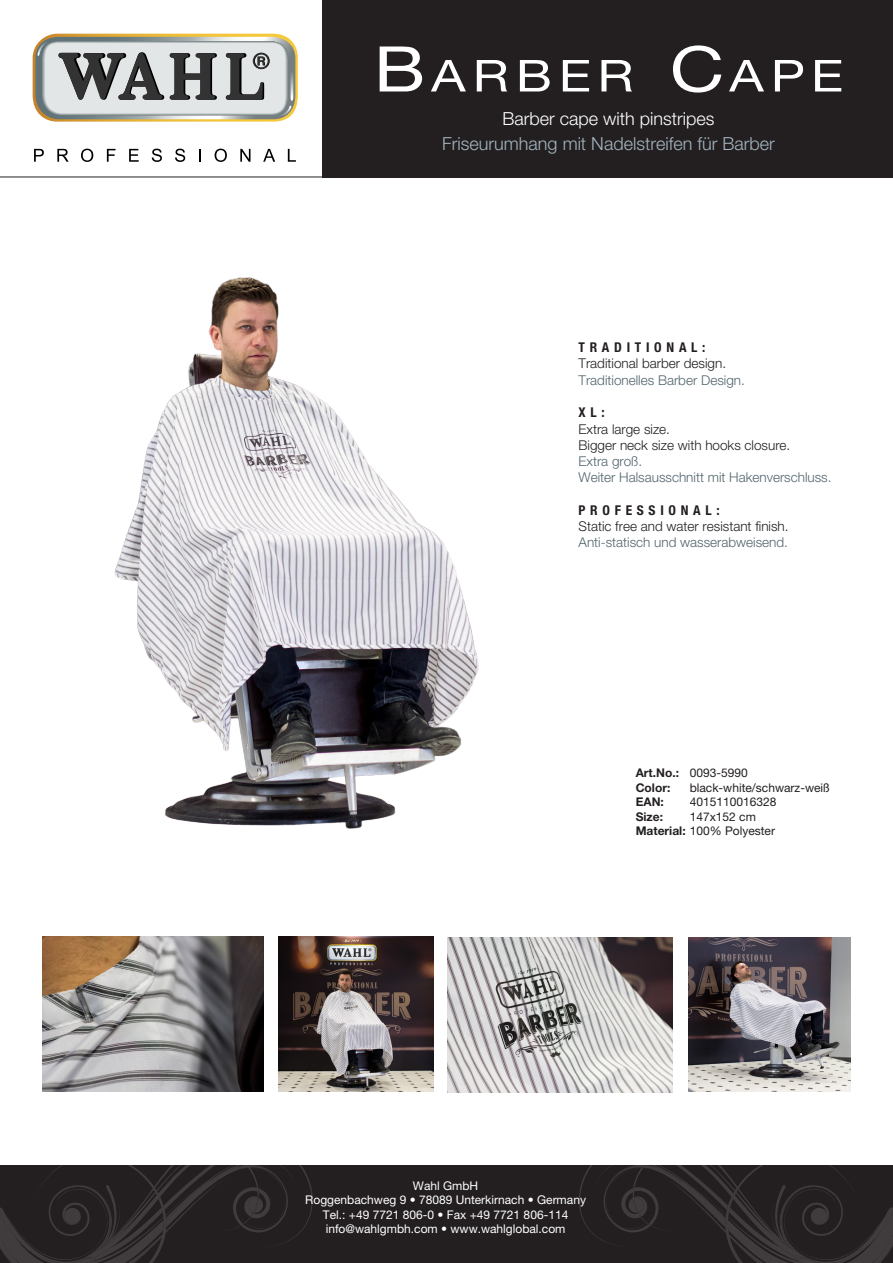
<style>
.page{position:relative;width:893px;height:1263px;background:#fff}
.page>*{position:absolute;margin:0;border:0;box-sizing:border-box;transform-origin:0 0}
.geräte_name_black{font:44.1px "Helvetica Neue";letter-spacing:.13em;color:#fff;scale:1.2 1}
.copy_d_rot{font:300 18px "Helvetica Neue";color:#a3b4be}
.copy_GB{font:300 18px "Helvetica Neue";color:#fff}
.copy_D_gelb{font:300 13.5px "Helvetica Neue";color:#53656e}
.copy_GB-2{font:300 13.5px/16.2px "Helvetica Neue";color:#231f20}
.copy_bold_gesperrt{font:700 condensed 13.5px "Helvetica Neue";letter-spacing:.35em;color:#231f20}
.t1{font:12px/14.4px "Helvetica Neue";color:#fff;text-align:center}
.t2{font:12px "Helvetica Neue";color:#231f20}
.t3{font:700 12px "Helvetica Neue";color:#231f20}
.s1{font-size:63px}
.s2{font-weight:700}
</style>
<div class="page">
<div style="left:0;top:1165px;width:893px;height:98px;background:#231f20"></div>
<hr style="left:0;top:177px;width:324px;height:1px;background:#231f20">
<svg style="left:0;top:1165px;width:313px;height:98px"></svg>
<svg style="left:579px;top:1165px;width:314px;height:98px"></svg>
<svg style="left:34px;top:149px;width:10px;height:13px"></svg>
<svg style="left:57px;top:149px;width:12px;height:13px"></svg>
<svg style="left:81px;top:149px;width:12px;height:13px"></svg>
<svg style="left:107px;top:149px;width:9px;height:13px"></svg>
<svg style="left:129px;top:149px;width:10px;height:13px"></svg>
<svg style="left:152px;top:149px;width:10px;height:13px"></svg>
<svg style="left:175px;top:149px;width:10px;height:13px"></svg>
<svg style="left:199px;top:149px;width:2px;height:13px"></svg>
<svg style="left:215px;top:149px;width:12px;height:13px"></svg>
<svg style="left:240px;top:149px;width:10px;height:13px"></svg>
<svg style="left:263px;top:149px;width:12px;height:13px"></svg>
<svg style="left:288px;top:149px;width:8px;height:13px"></svg>
<svg style="left:33px;top:34px;width:265px;height:88px;background:#afafa7"></svg>
<div style="left:323px;top:0;width:570px;height:177px;background:#231f20"></div>
<img style="left:114px;top:277px;width:365px;height:552px">
<img style="left:42px;top:936px;width:222px;height:156px">
<img style="left:448px;top:937px;width:225px;height:155px">
<img style="left:278px;top:936px;width:155px;height:156px">
<img style="left:689px;top:937px;width:162px;height:155px">
<p class="geräte_name_black" style="left:374px;top:49px;width:393px"><span class="s1">B</span>ARBER <span class="s1">C</span>APE</p>
<p class="copy_GB" style="left:502px;top:107px;width:214px">Barber cape with pinstripes</p>
<p class="copy_d_rot" style="left:442px;top:132px;width:334px">Friseurumhang mit Nadelstreifen für Barber</p>
<p class="copy_bold_gesperrt" style="left:578px;top:339px;width:128px">TRADITIONAL:</p>
<p class="copy_GB-2" style="left:578px;top:355px;width:149px">Traditional barber design.</p>
<p class="copy_D_gelb" style="left:578px;top:372px;width:168px">Traditionelles Barber Design.</p>
<p class="copy_bold_gesperrt" style="left:578px;top:404px;width:28px">XL:</p>
<p class="copy_GB-2" style="left:578px;top:420px;width:213px">Extra large size.<br>Bigger neck size with hooks closure.</p>
<p class="copy_D_gelb" style="left:578px;top:453px;width:65px">Extra groß.</p>
<p class="copy_D_gelb" style="left:578px;top:469px;width:255px">Weiter Halsausschnitt mit Hakenverschluss.</p>
<p class="copy_bold_gesperrt" style="left:578px;top:502px;width:143px">PROFESSIONAL:</p>
<p class="copy_GB-2" style="left:578px;top:518px;width:212px">Static free and water resistant finish.</p>
<p class="copy_D_gelb" style="left:578px;top:534px;width:211px">Anti-statisch und wasserabweisend.</p>
<p class="t2" style="left:636px;top:766px;width:114px"><span class="s2">Art.No.:</span> 0093-5990</p>
<p class="t3" style="left:636px;top:780px;width:36px">Color:</p>
<p class="t2" style="left:690px;top:780px;width:142px">black-white/schwarz-weiß</p>
<p class="t3" style="left:636px;top:794px;width:30px">EAN:</p>
<p class="t2" style="left:690px;top:795px;width:88px">4015110016328</p>
<p class="t3" style="left:636px;top:809px;width:29px">Size:</p>
<p class="t2" style="left:690px;top:809px;width:68px">147x152 cm</p>
<p class="t2" style="left:636px;top:823px;width:141px"><span class="s2">Material:</span> 100% Polyester</p>
<p class="t1" style="left:305px;top:1178px;width:282px">Wahl GmbH<br>Roggenbachweg 9 • 78089 Unterkirnach • Germany Tel.: +49 7721 806-0 • Fax +49 7721 806-114 info@wahlgmbh.com • www.wahlglobal.com</p>
</div>
